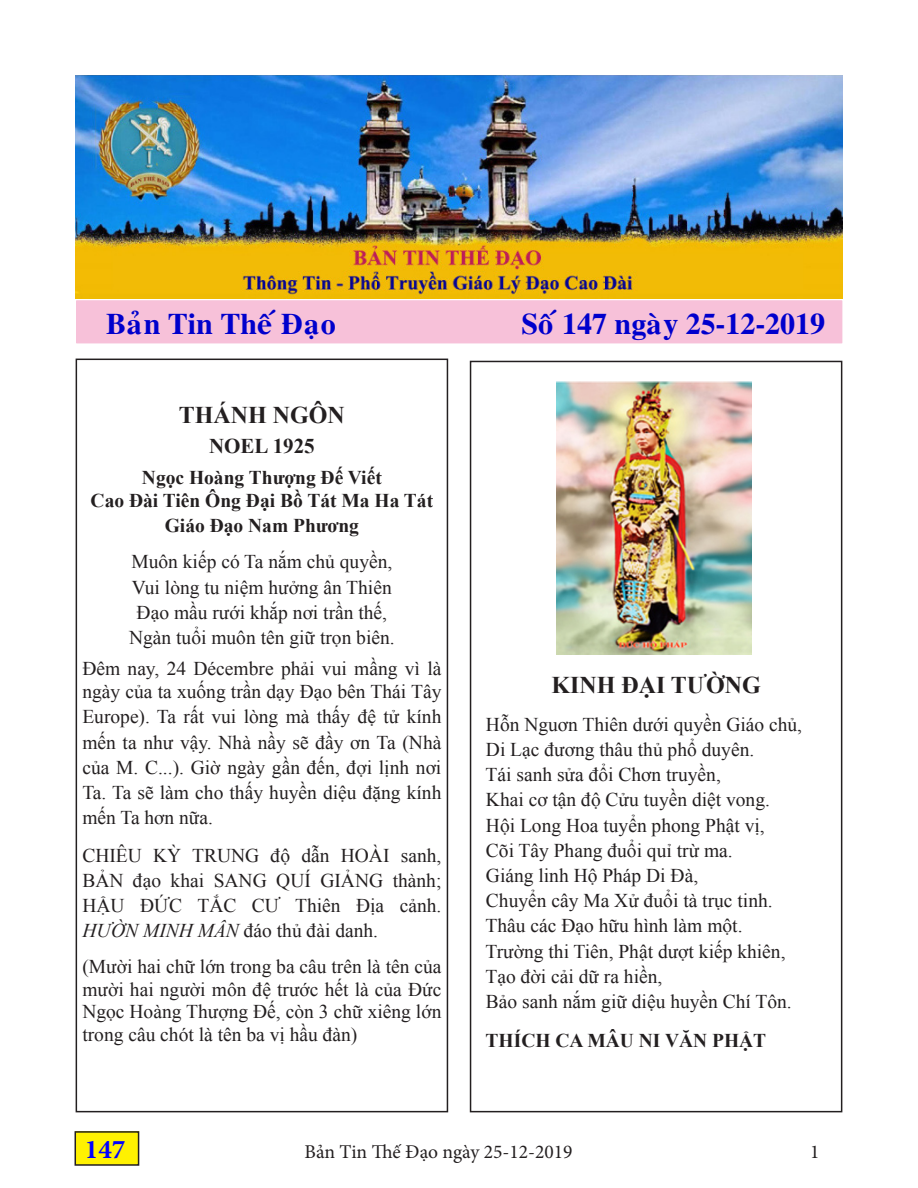
<style>
.page{position:relative;width:918px;height:1188px;background:#fff}
.page>*{position:absolute;margin:0;border:0;box-sizing:border-box;transform-origin:0 0}
.t1{font:30px "VNI Times Bold";color:#00c}
.t2{font:700 27px "Minion Pro";color:#00f}
.t3{font:700 24px "Times New Roman";color:#231f20}
.t4{font:700 21px "Times New Roman";color:#231f20}
.t5{font:19.5px/25.2px "Times New Roman";color:#231f20;text-align:justify}
.t6{font:700 19.5px "Times New Roman";color:#231f20}
.t7{font:19.5px "Minion Pro";color:#231f20}
.s1{font-style:italic}
</style>
<div class="page">
<div style="left:75px;top:1132px;width:64px;height:33px;background:#fff101"></div>
<div style="left:75px;top:1131px;width:64px;height:35px;border:2px solid #231f20"></div>
<img style="left:76px;top:76px;width:766px;height:222px">
<div style="left:76px;top:300px;width:766px;height:43px;background:#f7c1d9"></div>
<img style="left:556px;top:381px;width:195px;height:273px">
<div style="left:76px;top:359px;width:372px;height:753px;border:2px solid #231f20"></div>
<div style="left:470px;top:361px;width:372px;height:751px;border:2px solid #231f20"></div>
<p class="t1" style="left:106px;top:301px;width:232px">Baûn Tin Theá Ñaïo</p>
<p class="t1" style="left:522px;top:301px;width:305px">Soá 147 ngaøy 25-12-2019</p>
<p class="t3" style="left:179px;top:398px;width:168px">THÁNH NGÔN</p>
<p class="t4" style="left:209px;top:431px;width:107px">NOEL 1925</p>
<p class="t6" style="left:142px;top:464px;width:241px">Ngọc Hoàng Thượng Ðế Viết</p>
<p class="t6" style="left:91px;top:487px;width:344px">Cao Ðài Tiên Ông Ðại Bồ Tát Ma Ha Tát</p>
<p class="t6" style="left:165px;top:512px;width:196px">Giáo Ðạo Nam Phương</p>
<p class="t5" style="left:129px;top:549px;width:267px;text-align:center">Muôn kiếp có Ta nắm chủ quyền,<br>Vui lòng tu niệm hưởng ân Thiên<br>Ðạo mầu rưới khắp nơi trần thế,<br>Ngàn tuổi muôn tên giữ trọn biên.</p>
<p class="t5" style="left:82px;top:656px;width:361px;line-height:23.4px">Ðêm nay, 24 Décembre phải vui mầng vì là ngày của ta xuống trần dạy Ðạo bên Thái Tây</p>
<p class="t5" style="left:82px;top:704px;width:361px">Europe). Ta rất vui lòng mà thấy đệ tử kính mến ta như vậy. Nhà nầy sẽ đầy ơn Ta (Nhà của M. C...). Giờ ngày gần đến, đợi lịnh nơi Ta. Ta sẽ làm cho thấy huyền diệu đặng kính mến Ta hơn nữa.</p>
<p class="t5" style="left:82px;top:842px;width:361px">CHIÊU KỲ TRUNG độ dẫn HOÀI sanh, BẢN đạo khai SANG QUÍ GIẢNG thành; HẬU ÐỨC TẮC CƯ Thiên Ðịa cảnh.<br><span class="s1">HƯỜN MINH MÂN</span> đáo thủ đài danh.</p>
<p class="t5" style="left:82px;top:955px;width:361px;line-height:22.4px">(Mười hai chữ lớn trong ba câu trên là tên của mười hai người môn đệ trước hết là của Ðức Ngọc Hoàng Thượng Đế, còn 3 chữ xiêng lớn trong câu chót là tên ba vị hầu đàn)</p>
<p class="t3" style="left:551px;top:669px;width:211px">KINH ĐẠI TƯỜNG</p>
<p class="t5" style="left:486px;top:711px;width:318px;text-align:left">Hỗn Nguơn Thiên dưới quyền Giáo chủ,<br>Di Lạc đương thâu thủ phổ duyên.<br>Tái sanh sửa đổi Chơn truyền,<br>Khai cơ tận độ Cửu tuyền diệt vong.<br>Hội Long Hoa tuyển phong Phật vị,<br>Cõi Tây Phang đuổi quỉ trừ ma.<br>Giáng linh Hộ Pháp Di Đà,<br>Chuyển cây Ma Xử đuổi tà trục tinh.<br>Thâu các Đạo hữu hình làm một.<br>Trường thi Tiên, Phật dượt kiếp khiên,<br>Tạo đời cải dữ ra hiền,<br>Bảo sanh nắm giữ diệu huyền Chí Tôn.</p>
<p class="t6" style="left:486px;top:1027px;width:282px">THÍCH CA MÂU NI VĂN PHẬT</p>
<p class="t2" style="left:85px;top:1130px;width:42px">147</p>
<p class="t7" style="left:305px;top:1139px;width:270px">Bản Tin Thế Đạo ngày 25-12-2019</p>
<p class="t7" style="left:810px;top:1139px;width:11px">1</p>
</div>
